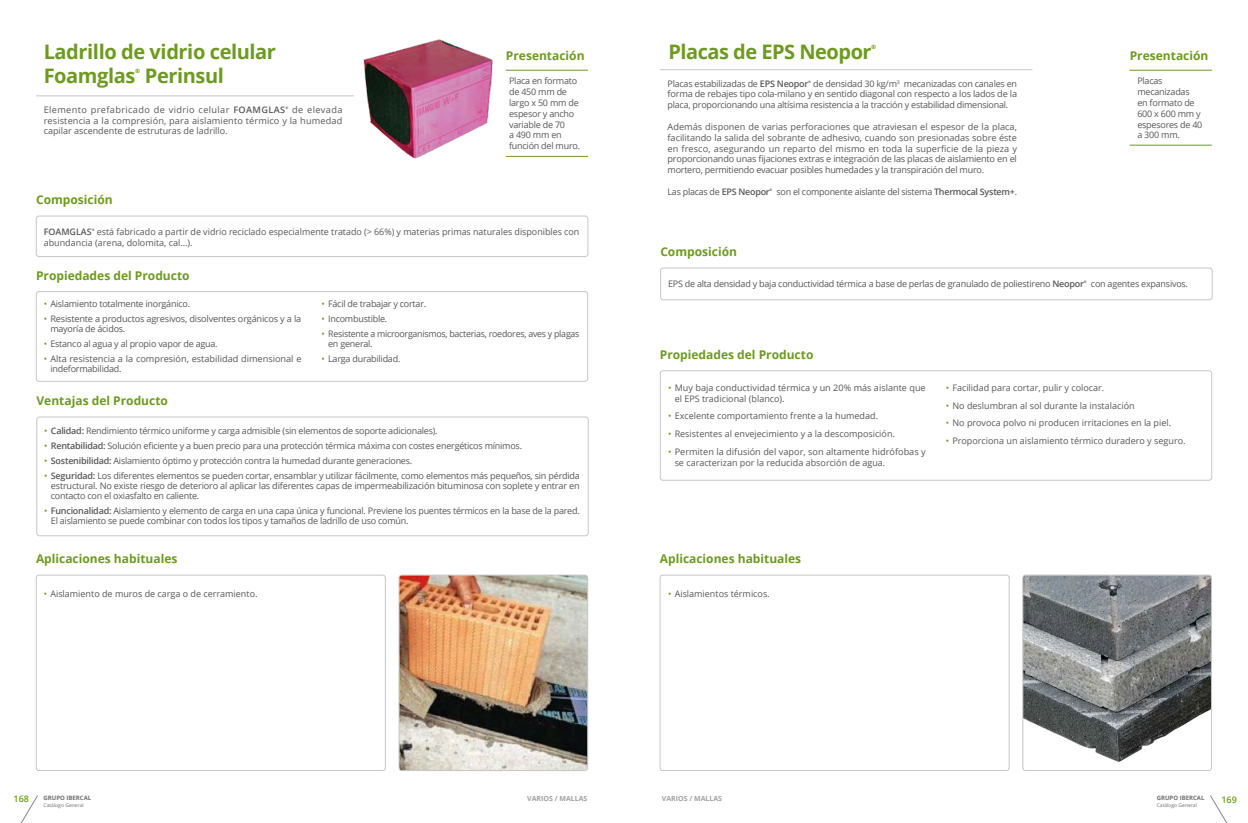
<style>
.page{position:relative;width:1248px;height:823px;background:#fff}
.page>*{position:absolute;margin:0;border:0;box-sizing:border-box;transform-origin:0 0}
.t1{font:700 20px/24px "Open Sans";letter-spacing:-.02em;color:#6e9a1f}
.t2{font:700 12px "Open Sans";color:#6e9a1f}
.t3{font:9px/10.8px "Open Sans";letter-spacing:-.025em;color:#575756}
.t4{font:9px/10.8px "Open Sans";color:#575756}
.t5{font:9px "Open Sans";letter-spacing:.04em;color:#575756}
.t6{font:600 9px "Open Sans";color:#575756}
.t7{font:600 9px "Open Sans";color:#6e9a1f}
.t8{font:700 7px "Open Sans";color:#a1a1a1}
.t9{font:700 6px "Open Sans";color:#706f6f}
.t10{font:700 6px "Open Sans";color:#6e9a1f}
.t11{font:5px "Open Sans";color:#706f6f}
.t12{font:600 3.5px "Open Sans";color:#575756}
.s1{font-weight:600}
.s2{color:#6e9a1f}
</style>
<div class="page">
<div style="left:36px;top:291px;width:552px;height:90px;border:1px solid #c6c6c6;border-radius:3px"></div>
<div style="left:37px;top:416px;width:551px;height:119px;border:1px solid #c6c6c6;border-radius:3px"></div>
<hr style="left:505px;top:70px;width:83px;height:1px;background:#6e9a1f">
<div style="left:36px;top:216px;width:552px;height:41px;border:1px solid #c6c6c6;border-radius:3px"></div>
<hr style="left:506px;top:156px;width:82px;height:1px;background:#6e9a1f">
<hr style="left:36px;top:96px;width:318px;height:1px;background:#c6c6c6">
<div style="left:36px;top:574px;width:349px;height:196px;border:1px solid #c6c6c6;border-radius:3px"></div>
<img style="left:399px;top:576px;width:187px;height:194px">
<div style="left:399px;top:574px;width:189px;height:196px;border:1px solid #c6c6c6;border-radius:3px"></div>
<div style="left:659px;top:574px;width:350px;height:196px;border:1px solid #c6c6c6;border-radius:3px"></div>
<img style="left:1024px;top:576px;width:185px;height:185px">
<div style="left:1022px;top:574px;width:189px;height:196px;border:1px solid #c6c6c6;border-radius:3px"></div>
<hr style="left:1129px;top:70px;width:82px;height:1px;background:#6e9a1f">
<div style="left:660px;top:267px;width:552px;height:33px;border:1px solid #c6c6c6;border-radius:3px"></div>
<div style="left:660px;top:370px;width:551px;height:110px;border:1px solid #c6c6c6;border-radius:3px"></div>
<hr style="left:1129px;top:145px;width:82px;height:1px;background:#6e9a1f">
<hr style="left:659px;top:69px;width:373px;height:1px;background:#c6c6c6">
<img style="left:363px;top:39px;width:130px;height:120px">
<svg style="left:21px;top:795px;width:17px;height:27px"></svg>
<svg style="left:1210px;top:795px;width:17px;height:27px"></svg>
<h1 class="t1" style="left:44px;top:40px;width:234px">Ladrillo de vidrio celular<br>Foamglas</h1>
<p class="t10" style="left:135px;top:67px;width:6px">®</p>
<h1 class="t1" style="left:145px;top:64px;width:81px">Perinsul</h1>
<p class="t5" style="left:44px;top:103px;width:243px">Elemento prefabricado de vidrio celular <span class="s1">FOAMGLAS</span></p>
<p class="t12" style="left:285px;top:105px;width:4px">®</p>
<p class="t3" style="left:44px;top:104px;width:300px;text-align:justify;text-indent:248px">de elevada resistencia a la compresión, para aislamiento térmico y la humedad capilar ascendente de estruturas de ladrillo.</p>
<h2 class="t2" style="left:506px;top:47px;width:80px">Presentación</h2>
<p class="t3" style="left:509px;top:75px;width:72px">Placa en formato de 450 mm de largo x 50 mm de espesor y ancho variable de 70<br>a 490 mm en función del muro.</p>
<h2 class="t2" style="left:36px;top:191px;width:78px">Composición</h2>
<p class="t6" style="left:44px;top:225px;width:49px">FOAMGLAS</p>
<p class="t12" style="left:92px;top:227px;width:4px">®</p>
<p class="t4" style="left:44px;top:226px;width:537px;text-indent:53px">está fabricado a partir de vidrio reciclado especialmente tratado (&gt; 66%) y materias primas naturales disponibles con abundancia (arena, dolomita, cal…).</p>
<h2 class="t2" style="left:36px;top:267px;width:155px">Propiedades del Producto</h2>
<p class="t3" style="left:44px;top:298px;width:148px"><span class="s2">•</span> Aislamiento totalmente inorgánico.</p>
<p class="t3" style="left:50px;top:313px;width:252px;line-height:10px;text-indent:-7px"><span class="s2">•</span> Resistente a productos agresivos, disolventes orgánicos y a la mayoría de ácidos.</p>
<p class="t3" style="left:44px;top:338px;width:175px"><span class="s2">•</span> Estanco al agua y al propio vapor de agua.</p>
<p class="t4" style="left:50px;top:353px;width:253px;line-height:10px;text-indent:-7px"><span class="s2">•</span> Alta resistencia a la compresión, estabilidad dimensional e indeformabilidad.</p>
<h2 class="t2" style="left:37px;top:392px;width:133px">Ventajas del Producto</h2>
<p class="t3" style="left:321px;top:298px;width:106px"><span class="s2">•</span> Fácil de trabajar y cortar.</p>
<p class="t3" style="left:321px;top:313px;width:67px"><span class="s2">•</span> Incombustible.</p>
<p class="t3" style="left:328px;top:328px;width:253px;line-height:10px;text-indent:-7px"><span class="s2">•</span> Resistente a microorganismos, bacterias, roedores, aves y plagas en general.</p>
<p class="t3" style="left:321px;top:353px;width:80px"><span class="s2">•</span> Larga durabilidad.</p>
<p class="t3" style="left:44px;top:425px;width:395px"><span class="s2">•</span> <span class="s1">Calidad:</span> Rendimiento térmico uniforme y carga admisible (sin elementos de soporte adicionales).</p>
<p class="t3" style="left:44px;top:440px;width:479px"><span class="s2">•</span> <span class="s1">Rentabilidad:</span> Solución eficiente y a buen precio para una protección térmica máxima con costes energéticos mínimos.</p>
<p class="t3" style="left:44px;top:455px;width:369px"><span class="s2">•</span> <span class="s1">Sostenibilidad:</span> Aislamiento óptimo y protección contra la humedad durante generaciones.</p>
<p class="t3" style="left:51px;top:470px;width:530px;line-height:10px;text-align:justify;text-indent:-7px"><span class="s2">•</span> <span class="s1">Seguridad:</span> Los diferentes elementos se pueden cortar, ensamblar y utilizar fácilmente, como elementos más pequeños, sin pérdida estructural. No existe riesgo de deterioro al aplicar las diferentes capas de impermeabilización bituminosa con soplete y entrar en contacto con el oxiasfalto en caliente.</p>
<p class="t3" style="left:51px;top:505px;width:530px;line-height:10px;text-indent:-7px"><span class="s2">•</span> <span class="s1">Funcionalidad:</span> Aislamiento y elemento de carga en una capa única y funcional. Previene los puentes térmicos en la base de la pared.<br>El aislamiento se puede combinar con todos los tipos y tamaños de ladrillo de uso común.</p>
<h2 class="t2" style="left:36px;top:550px;width:143px">Aplicaciones habituales</h2>
<p class="t4" style="left:44px;top:587px;width:215px"><span class="s2">•</span> Aislamiento de muros de carga o de cerramiento.</p>
<h1 class="t1" style="left:668px;top:40px;width:204px">Placas de EPS Neopor</h1>
<p class="t10" style="left:871px;top:43px;width:6px">®</p>
<p class="t3" style="left:667px;top:78px;width:142px">Placas estabilizadas de <span class="s1">EPS Neopor</span></p>
<p class="t12" style="left:808px;top:79px;width:4px">®</p>
<p class="t3" style="left:667px;top:78px;width:351px;text-align:justify;text-indent:146px">de densidad 30 kg/m<sup>3</sup> mecanizadas con canales en forma de rebajes tipo cola-milano y en sentido diagonal con respecto a los lados de la placa, proporcionando una altísima resistencia a la tracción y estabilidad dimensional.</p>
<p class="t3" style="left:667px;top:121px;width:351px;text-align:justify">Además disponen de varias perforaciones que atraviesan el espesor de la placa, facilitando la salida del sobrante de adhesivo, cuando son presionadas sobre éste en fresco, asegurando un reparto del mismo en toda la superficie de la pieza y proporcionando unas fijaciones extras e integración de las placas de aislamiento en el mortero, permitiendo evacuar posibles humedades y la transpiración del muro.</p>
<p class="t3" style="left:667px;top:186px;width:104px">Las placas de <span class="s1">EPS Neopor</span></p>
<p class="t12" style="left:769px;top:187px;width:4px">®</p>
<p class="t3" style="left:776px;top:186px;width:242px">son el componente aislante del sistema <span class="s1">Thermocal System+</span>.</p>
<h2 class="t2" style="left:1129px;top:47px;width:80px">Presentación</h2>
<p class="t3" style="left:1137px;top:75px;width:67px">Placas mecanizadas<br>en formato de<br>600 x 600 mm y espesores de 40 a 300 mm.</p>
<h2 class="t2" style="left:660px;top:243px;width:78px">Composición</h2>
<p class="t3" style="left:668px;top:277px;width:417px">EPS de alta densidad y baja conductividad térmica a base de perlas de granulado de poliestireno <span class="s1">Neopor</span></p>
<p class="t12" style="left:1083px;top:279px;width:4px">®</p>
<p class="t3" style="left:1090px;top:277px;width:99px">con agentes expansivos.</p>
<h2 class="t2" style="left:659px;top:346px;width:155px">Propiedades del Producto</h2>
<p class="t4" style="left:674px;top:381px;width:252px;text-indent:-7px"><span class="s2">•</span> Muy baja conductividad térmica y un 20% más aislante que el EPS tradicional (blanco).</p>
<p class="t4" style="left:668px;top:410px;width:211px"><span class="s2">•</span> Excelente comportamiento frente a la humedad.</p>
<p class="t4" style="left:668px;top:428px;width:228px"><span class="s2">•</span> Resistentes al envejecimiento y a la descomposición.</p>
<p class="t4" style="left:674px;top:446px;width:252px;text-indent:-7px"><span class="s2">•</span> Permiten la difusión del vapor, son altamente hidrófobas y se caracterizan por la reducida absorción de agua.</p>
<p class="t4" style="left:945px;top:381px;width:160px"><span class="s2">•</span> Facilidad para cortar, pulir y colocar.</p>
<p class="t4" style="left:945px;top:399px;width:190px"><span class="s2">•</span> No deslumbran al sol durante la instalación</p>
<p class="t4" style="left:945px;top:417px;width:227px"><span class="s2">•</span> No provoca polvo ni producen irritaciones en la piel.</p>
<p class="t4" style="left:945px;top:435px;width:241px"><span class="s2">•</span> Proporciona un aislamiento térmico duradero y seguro.</p>
<h2 class="t2" style="left:659px;top:550px;width:143px">Aplicaciones habituales</h2>
<p class="t4" style="left:668px;top:587px;width:103px"><span class="s2">•</span> Aislamientos térmicos.</p>
<p class="t9" style="left:44px;top:793px;width:49px">GRUPO IBERCAL</p>
<p class="t8" style="left:527px;top:792px;width:62px">VARIOS / MALLAS</p>
<p class="t8" style="left:661px;top:792px;width:62px">VARIOS / MALLAS</p>
<p class="t9" style="left:1156px;top:793px;width:49px">GRUPO IBERCAL</p>
<p class="t11" style="left:44px;top:801px;width:42px">Catálogo General</p>
<p class="t11" style="left:1156px;top:801px;width:42px">Catálogo General</p>
<p class="t7" style="left:14px;top:792px;width:17px">168</p>
<p class="t7" style="left:1221px;top:793px;width:17px">169</p>
</div>
